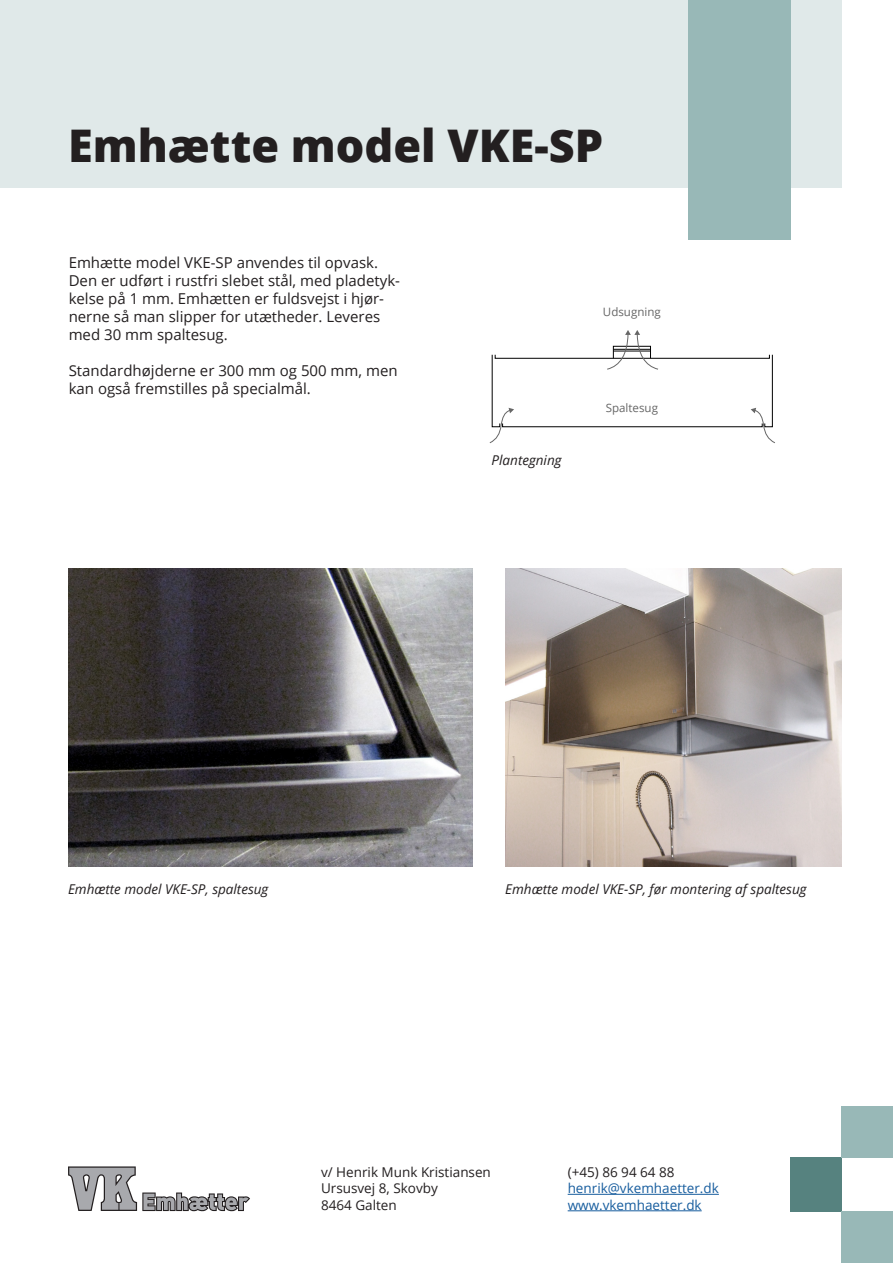
<style>
.page{position:relative;width:893px;height:1263px;background:#fff}
.page>*{position:absolute;margin:0;border:0;box-sizing:border-box;transform-origin:0 0}
.Rubrik_stor{font:800 45px "Open Sans";color:#231f20}
.Brød{font:15px/18px "Open Sans";color:#231f20}
.Billedtekst{font:italic 13.5px "Open Sans";color:#231f20}
.t1{font:13.5px/16.5px "Open Sans";color:#231f20}
.t2{font:13.5px/16.5px "Open Sans";color:#175d9e}
.t3{font:11.55px "Open Sans";color:#666}
</style>
<div class="page">
<div style="left:0;top:0;width:842px;height:188px;background:#e0e9e9"></div>
<div style="left:791px;top:1158px;width:51px;height:54px;background:#56827f"></div>
<div style="left:842px;top:1212px;width:51px;height:51px;background:#98b8b7"></div>
<div style="left:842px;top:1107px;width:51px;height:51px;background:#98b8b7"></div>
<svg style="left:68px;top:1166px;width:182px;height:45px"></svg>
<hr style="left:568px;top:1194px;width:151px;height:1px;background:#175d9e">
<hr style="left:568px;top:1210px;width:134px;height:1px;background:#175d9e">
<div style="left:689px;top:0;width:102px;height:239px;background:#98b8b7"></div>
<img style="left:68px;top:569px;width:404px;height:297px">
<div style="left:495px;top:354px;width:275px;height:5px;border:1px solid #000"></div>
<svg style="left:606px;top:330px;width:53px;height:40px"></svg>
<svg style="left:751px;top:354px;width:24px;height:90px"></svg>
<svg style="left:489px;top:354px;width:25px;height:90px"></svg>
<img style="left:505px;top:569px;width:337px;height:297px">
<p class="Rubrik_stor" style="left:68px;top:111px;width:537px">Emhætte model VKE-SP</p>
<p class="Brød" style="left:69px;top:253px;width:333px">Emhætte model VKE-SP anvendes til opvask.<br>Den er udført i rustfri slebet stål, med pladetyk&shy;kelse på 1 mm. Emhætten er fuldsvejst i hjør&shy;nerne så man slipper for utætheder. Leveres med 30 mm spaltesug.</p>
<p class="Brød" style="left:69px;top:361px;width:330px">Standardhøjderne er 300 mm og 500 mm, men kan også fremstilles på specialmål.</p>
<p class="Billedtekst" style="left:492px;top:451px;width:72px">Plantegning</p>
<p class="t3" style="left:603px;top:304px;width:59px">Udsugning</p>
<p class="t3" style="left:606px;top:400px;width:54px">Spaltesug</p>
<p class="Billedtekst" style="left:68px;top:879px;width:202px">Emhætte model VKE-SP, spaltesug</p>
<p class="Billedtekst" style="left:505px;top:879px;width:303px">Emhætte model VKE-SP, før montering af spaltesug</p>
<p class="t1" style="left:321px;top:1163px;width:171px">v/ Henrik Munk Kristiansen<br>Ursusvej 8, Skovby<br>8464 Galten</p>
<p class="t1" style="left:568px;top:1163px;width:108px">(+45) 86 94 64 88</p>
<p class="t2" style="left:568px;top:1180px;width:153px">henrik@vkemhaetter.dk www.vkemhaetter.dk</p>
</div>
